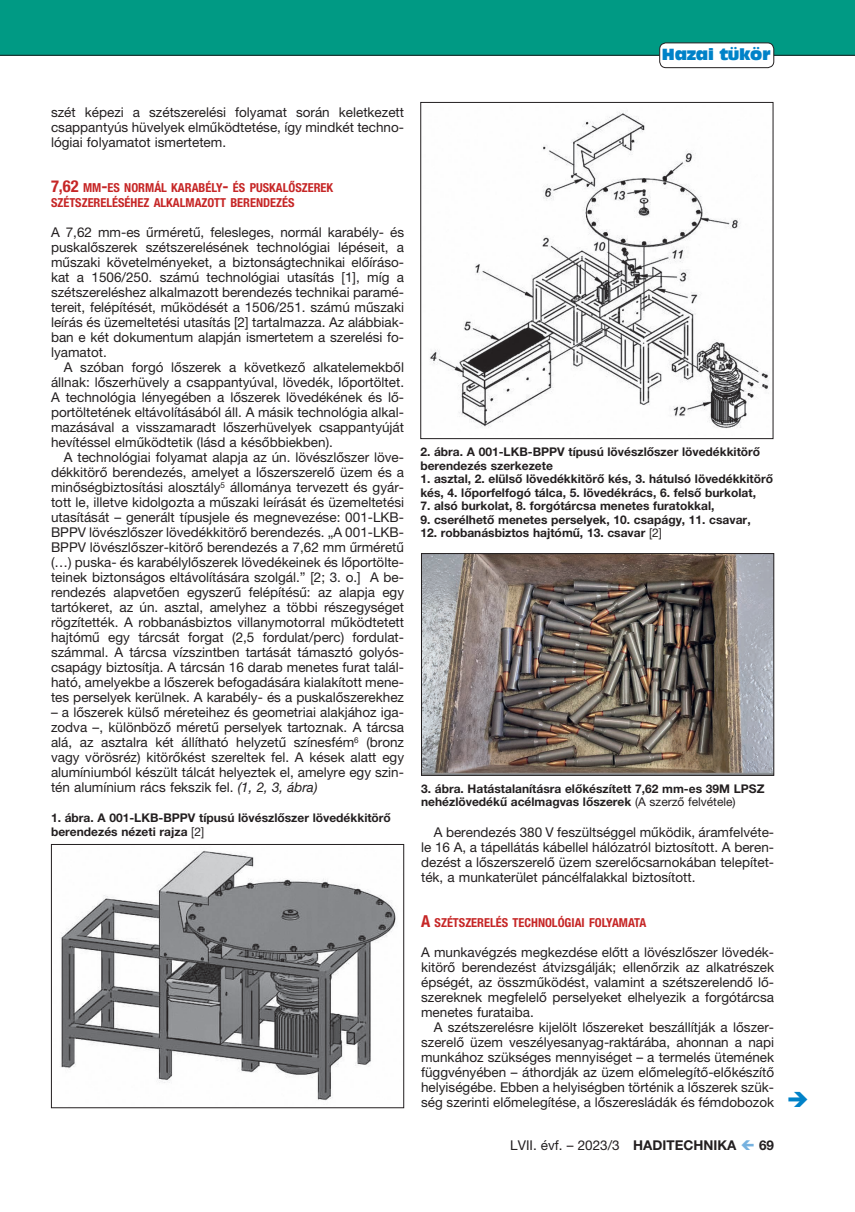
<style>
.page{position:relative;width:855px;height:1212px;background:#fff}
.page>*{position:absolute;margin:0;border:0;box-sizing:border-box;transform-origin:0 0}
.t1{font:15px "Antique Olive Compact";letter-spacing:-.02em;color:#0082c8}
.t2{font:13.5px/15px "Helvetica Neue LT Pro";color:#231f20;text-align:justify}
.t3{font:700 13.5px "Helvetica Neue LT Pro";color:#231f20}
.t4{font:700 condensed 12.3px "Helvetica Neue LT Pro";color:#c62626}
.t5{font:700 12px/13.5px "Helvetica Neue LT Pro";color:#231f20}
.s1{font-size:16.5px}
.s2{font-style:italic}
.s3{font-weight:400}
.s4{font-weight:700}
</style>
<div class="page">
<div style="left:0;top:0;width:855px;height:55px;background:#009a84"></div>
<hr style="left:0;top:55px;width:855px;height:1px;background:#231f20">
<div style="left:659px;top:43px;width:114px;height:25px;background:#fff;border-radius:6px"></div>
<div style="left:659px;top:43px;width:115px;height:25px;border:1px solid #231f20;border-radius:6px"></div>
<img style="left:61px;top:850px;width:335px;height:251px">
<div style="left:51px;top:844px;width:353px;height:264px;border:1px solid #231f20"></div>
<img style="left:423px;top:555px;width:349px;height:219px">
<div style="left:421px;top:553px;width:353px;height:223px;border:1px solid #231f20"></div>
<img style="left:430px;top:110px;width:339px;height:318px">
<div style="left:420px;top:102px;width:353px;height:337px;border:1px solid #231f20"></div>
<p class="t1" style="left:662px;top:44px;width:110px">Hazai tükör</p>
<p class="t2" style="left:51px;top:105px;width:354px">szét képezi a szétszerelési folyamat során keletkezett csappantyús hüvelyek elműködtetése, így mindkét techno&shy;lógiai folyamatot ismertetem.</p>
<p class="t4" style="left:51px;top:180px;width:135px"><span class="s1">7,62</span> MM <span class="s1">-</span>ES NORMÁL KARAB</p>
<p class="t4" style="left:205px;top:180px;width:129px">ÉLY<span class="s1">-</span> ÉS PUSKALŐSZEREK</p>
<p class="t4" style="left:51px;top:195px;width:131px">SZÉTSZERELÉSÉHEZ ALKALMA</p>
<p class="t4" style="left:202px;top:195px;width:94px">ZOTT BERENDEZÉS</p>
<p class="t2" style="left:51px;top:225px;width:354px">A 7,62 mm-es űrméretű, felesleges, normál karabély- és puskalőszerek szétszerelésének technológiai lépéseit, a műszaki követelményeket, a biztonságtechnikai előíráso&shy;kat a 1506/250. számú technológiai utasítás [1], míg a szétszereléshez alkalmazott berendezés technikai paramé&shy;tereit, felépítését, működését a 1506/251. számú műszaki leírás és üzemeltetési utasítás [2] tartalmazza. Az alábbiak&shy;ban e két dokumentum alapján ismertetem a szerelési fo&shy;lyamatot.</p>
<p class="t2" style="left:51px;top:360px;width:354px;text-indent:13px">A szóban forgó lőszerek a következő alkatelemekből állnak: lőszerhüvely a csappantyúval, lövedék, lőportöltet.<br>A technológia lényegében a lőszerek lövedékének és lő&shy;portöltetének eltávolításából áll. A másik technológia alkal&shy;mazásával a visszamaradt lőszerhüvelyek csappantyúját hevítéssel elműködtetik (lásd a későbbiekben).</p>
<p class="t2" style="left:51px;top:450px;width:354px;text-indent:13px">A technológiai folyamat alapja az ún. lövészlőszer löve&shy;dékkitörő berendezés, amelyet a lőszerszerelő üzem és a minőségbiztosítási alosztály<sup>5</sup> állománya tervezett és gyár&shy;tott le, illetve kidolgozta a műszaki leírását és üzemeltetési utasítását – generált típusjele és megnevezése: 001-LKB-BPPV lövészlőszer lövedékkitörő berendezés. „A 001-LKB-BPPV lövészlőszer-kitörő berendezés a 7,62 mm űrméretű (…) puska- és karabélylőszerek lövedékeinek és lőportölte&shy;teinek biztonságos eltávolítására szolgál.” [2; 3. o.] A be&shy;rendezés alapvetően egyszerű felépítésű: az alapja egy tartókeret, az ún. asztal, amelyhez a többi részegységet rögzítették. A robbanásbiztos villanymotorral működtetett hajtómű egy tárcsát forgat (2,5 fordulat/perc) fordulat&shy;számmal. A tárcsa vízszintben tartását támasztó golyós&shy;csapágy biztosítja. A tárcsán 16 darab menetes furat talál&shy;ható, amelyekbe a lőszerek befogadására kialakított mene&shy;tes perselyek kerülnek. A karabély- és a puskalőszerekhez</p>
<p class="t2" style="left:51px;top:705px;width:354px">– a lőszerek külső méreteihez és geometriai alakjához iga&shy;zodva –, különböző méretű perselyek tartoznak. A tárcsa alá, az asztalra két állítható helyzetű színesfém<sup>6</sup> (bronz vagy vörösréz) kitörőkést szereltek fel. A kések alatt egy alumíniumból készült tálcát helyeztek el, amelyre egy szin&shy;tén alumínium rács fekszik fel. <span class="s2">(1, 2, 3, ábra)</span></p>
<p class="t5" style="left:51px;top:811px;width:341px">1. ábra. A 001-LKB-BPPV típusú lövészlőszer lövedékkitörő berendezés nézeti rajza <span class="s3">[2]</span></p>
<p class="t5" style="left:420px;top:445px;width:341px">2. ábra. A 001-LKB-BPPV típusú lövészlőszer lövedékkitörő berendezés szerkezete</p>
<p class="t5" style="left:420px;top:472px;width:354px">1. asztal, 2. elülső lövedékkitörő kés, 3. hátulsó lövedékkitörő kés, 4. lőporfelfogó tálca, 5. lövedékrács, 6. felső burkolat,</p>
<p class="t5" style="left:420px;top:499px;width:295px">7. alsó burkolat, 8. forgótárcsa menetes furatokkal,</p>
<p class="t5" style="left:420px;top:512px;width:332px">9. cserélhető menetes perselyek, 10. csapágy, 11. csavar,</p>
<p class="t5" style="left:420px;top:526px;width:243px">12. robbanásbiztos hajtómű, 13. csavar <span class="s3">[2]</span></p>
<p class="t5" style="left:421px;top:781px;width:345px">3. ábra. Hatástalanításra előkészített 7,62 mm-es 39M LPSZ nehézlövedékű acélmagvas lőszerek <span class="s3">(A szerző felvétele)</span></p>
<p class="t2" style="left:421px;top:825px;width:354px;text-indent:13px">A berendezés 380 V feszültséggel működik, áramfelvéte&shy;le 16 A, a tápellátás kábellel hálózatról biztosított. A beren&shy;dezést a lőszerszerelő üzem szerelőcsarnokában telepítet&shy;ték, a munkaterület páncélfalakkal biztosított.</p>
<p class="t4" style="left:421px;top:915px;width:227px"><span class="s1">A</span> SZÉTSZERELÉS TECHNOLÓGIAI FOLYAMATA</p>
<p class="t2" style="left:421px;top:945px;width:354px">A munkavégzés megkezdése előtt a lövészlőszer lövedék&shy;kitörő berendezést átvizsgálják; ellenőrzik az alkatrészek épségét, az összműködést, valamint a szétszerelendő lő&shy;szereknek megfelelő perselyeket elhelyezik a forgótárcsa menetes furataiba.</p>
<p class="t2" style="left:421px;top:1020px;width:354px;text-indent:13px">A szétszerelésre kijelölt lőszereket beszállítják a lőszer&shy;szerelő üzem veszélyesanyag-raktárába, ahonnan a napi munkához szükséges mennyiséget – a termelés ütemének függvényében – áthordják az üzem előmelegítő-előkészítő helyiségébe. Ebben a helyiségben történik a lőszerek szük&shy;ség szerinti előmelegítése, a lőszeresládák és fémdobozok</p>
<p class="t2" style="left:510px;top:1137px;width:228px">LVII. évf. – 2023/3 <span class="s4">HADITECHNIKA</span></p>
<p class="t3" style="left:759px;top:1137px;width:17px">69</p>
</div>
